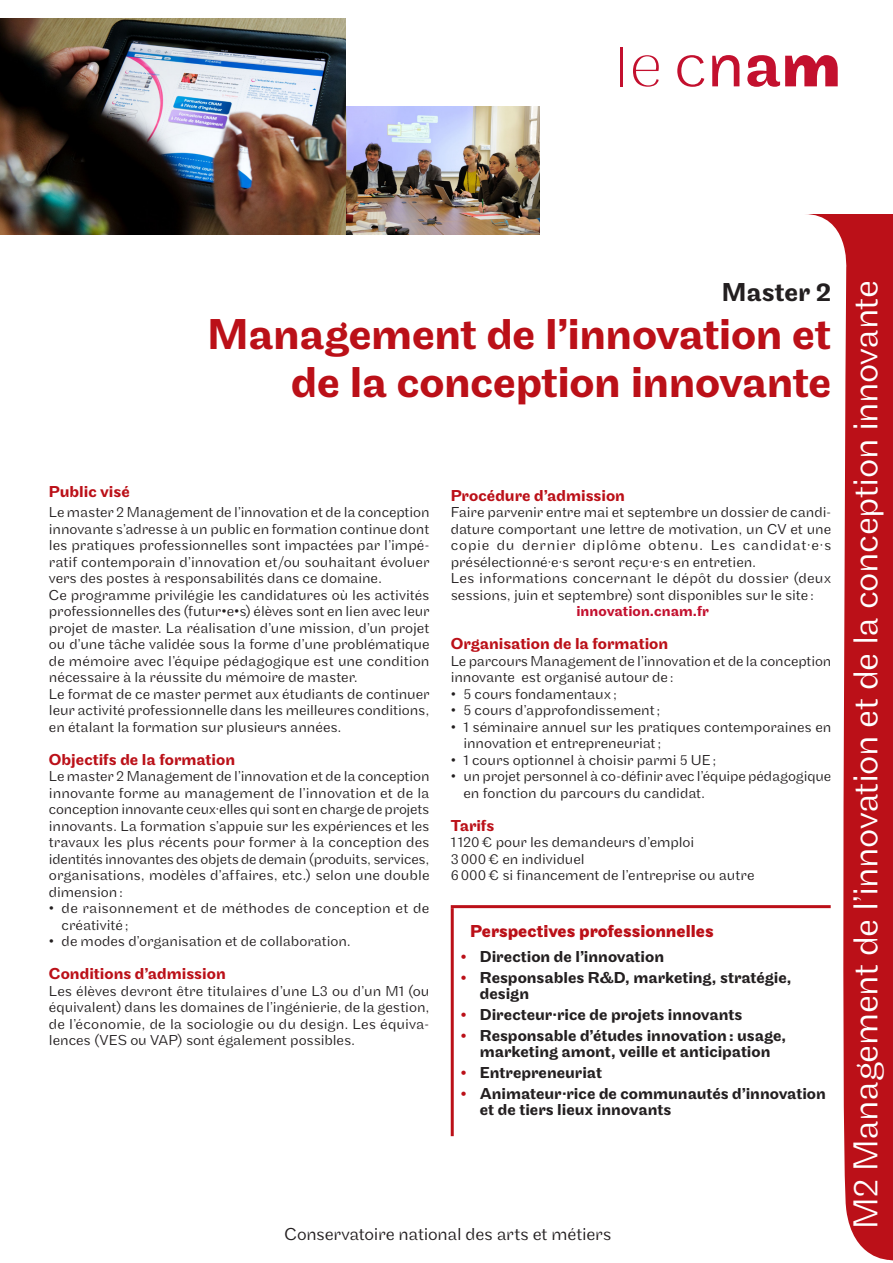
<style>
.page{position:relative;width:893px;height:1263px;background:#fff}
.page>*{position:absolute;margin:0;border:0;box-sizing:border-box;transform-origin:0 0}
.t1{font:500 45px "Maple";letter-spacing:-.01em;color:#bb1018}
.t2{font:300 36px "Maple";letter-spacing:-.015em;color:#fff}
.t3{font:500 27px "Maple";letter-spacing:-.005em;color:#231f20}
.t4{font:300 18px "Maple";letter-spacing:-.01em;color:#231f20}
.t5{font:700 18px "Maple";color:#bb1018}
.t6{font:500 16.5px/16.5px "Maple";letter-spacing:-.005em;color:#231f20}
.Texte_courant{font:500 16.5px "Maple";color:#bb1018}
.objectif{font:500 16.5px "Maple";letter-spacing:-.005em;color:#bb1018}
.Texte_courant-2{font:300 15px/16.5px "Maple";color:#231f20;text-align:justify}
.site_texte{font:500 15px "Maple";color:#c3102e}
.s1{color:#bb1018}
</style>
<div class="page">
<svg style="left:804px;top:214px;width:89px;height:1047px;fill:#bb1018"></svg>
<hr style="left:451px;top:908px;width:3px;height:228px;background:#bb1018">
<hr style="left:451px;top:905px;width:380px;height:3px;background:#bb1018">
<svg style="left:633px;top:55px;width:26px;height:32px"></svg>
<hr style="left:621px;top:47px;width:2px;height:39px;background:#c3102e">
<svg style="left:677px;top:55px;width:27px;height:32px"></svg>
<svg style="left:712px;top:55px;width:27px;height:31px"></svg>
<svg style="left:747px;top:55px;width:91px;height:32px"></svg>
<img style="left:345px;top:107px;width:194px;height:127px">
<img style="left:0;top:19px;width:345px;height:215px">
<p class="t3" style="left:722px;top:276px;width:111px">Master 2</p>
<p class="t1" style="left:207px;top:308px;width:625px">Management de l’innovation et</p>
<p class="t1" style="left:291px;top:356px;width:541px">de la conception innovante</p>
<p class="Texte_courant" style="left:49px;top:482px;width:82px">Public visé</p>
<p class="Texte_courant-2" style="left:49px;top:504px;width:382px">Le master 2 Management de l’innovation et de la conception innovante s’adresse à un public en formation continue dont les pratiques professionnelles sont impactées par l’impé&shy;ratif contemporain d’innovation et/ou souhaitant évoluer vers des postes à responsabilités dans ce domaine.</p>
<p class="Texte_courant-2" style="left:49px;top:587px;width:382px">Ce programme privilégie les candidatures où les activités professionnelles des (futur•e•s) élèves sont en lien avec leur projet de master. La réalisation d’une mission, d’un projet ou d’une tâche validée sous la forme d’une problématique de mémoire avec l’équipe pédagogique est une condition nécessaire à la réussite du mémoire de master.</p>
<p class="Texte_courant-2" style="left:49px;top:686px;width:382px">Le format de ce master permet aux étudiants de continuer leur activité professionnelle dans les meilleures conditions, en étalant la formation sur plusieurs années.</p>
<p class="Texte_courant" style="left:49px;top:750px;width:188px">Objectifs de la formation</p>
<p class="Texte_courant-2" style="left:49px;top:768px;width:382px">Le master 2 Management de l’innovation et de la conception innovante forme au management de l’innovation et de la conception innovante ceux·elles qui sont en charge de projets innovants. La formation s’appuie sur les expériences et les travaux les plus récents pour former à la conception des identités innovantes des objets de demain (produits, services, organisations, modèles d’affaires, etc.) selon une double dimension:</p>
<p class="Texte_courant-2" style="left:62px;top:900px;width:369px;text-indent:-13px">• de raisonnement et de méthodes de conception et de créativité ;</p>
<p class="Texte_courant-2" style="left:49px;top:933px;width:303px">• de modes d’organisation et de collaboration.</p>
<p class="Texte_courant" style="left:49px;top:964px;width:178px">Conditions d’admission</p>
<p class="Texte_courant-2" style="left:49px;top:983px;width:382px">Les élèves devront être titulaires d’une L3 ou d’un M1 (ou équivalent) dans les domaines de l’ingénierie, de la gestion, de l’économie, de la sociologie ou du design. Les équiva&shy;lences (VES ou VAP) sont également possibles.</p>
<p class="objectif" style="left:451px;top:486px;width:176px">Procédure d’admission</p>
<p class="Texte_courant-2" style="left:451px;top:504px;width:382px">Faire parvenir entre mai et septembre un dossier de candi&shy;dature comportant une lettre de motivation, un CV et une copie du dernier diplôme obtenu. Les candidat·e·s présélectionné·e·s seront reçu·e·s en entretien.</p>
<p class="Texte_courant-2" style="left:451px;top:570px;width:382px">Les informations concernant le dépôt du dossier (deux sessions, juin et septembre) sont disponibles sur le site :</p>
<p class="site_texte" style="left:576px;top:603px;width:134px">innovation.cnam.fr</p>
<p class="objectif" style="left:451px;top:634px;width:219px">Organisation de la formation</p>
<p class="Texte_courant-2" style="left:451px;top:653px;width:382px">Le parcours Management de l’innovation et de la conception innovante est organisé autour de :</p>
<p class="Texte_courant-2" style="left:451px;top:686px;width:168px">• 5 cours fondamentaux ;</p>
<p class="Texte_courant-2" style="left:451px;top:702px;width:211px">• 5 cours d’approfondissement;</p>
<p class="Texte_courant-2" style="left:463px;top:719px;width:369px;text-indent:-13px">• 1 séminaire annuel sur les pratiques contemporaines en innovation et entrepreneuriat;</p>
<p class="Texte_courant-2" style="left:451px;top:752px;width:267px">• 1 cours optionnel à choisir parmi 5 UE;</p>
<p class="Texte_courant-2" style="left:463px;top:768px;width:369px;text-indent:-13px">• un projet personnel à co-définir avec l’équipe pédagogique en fonction du parcours du candidat.</p>
<p class="objectif" style="left:451px;top:816px;width:45px">Tarifs</p>
<p class="Texte_courant-2" style="left:451px;top:834px;width:245px">1120€ pour les demandeurs d’emploi</p>
<p class="Texte_courant-2" style="left:451px;top:851px;width:135px">3000€ en individuel</p>
<p class="Texte_courant-2" style="left:451px;top:867px;width:305px">6000€ si financement de l’entreprise ou autre</p>
<p class="t5" style="left:470px;top:921px;width:245px">Perspectives professionnelles</p>
<p class="t6" style="left:461px;top:949px;width:205px"><span class="s1">•</span> Direction de l’innovation</p>
<p class="t6" style="left:480px;top:969px;width:313px;text-indent:-19px"><span class="s1">•</span> Responsables R&amp;D, marketing, stratégie, design</p>
<p class="t6" style="left:461px;top:1007px;width:283px"><span class="s1">•</span> Directeur·rice de projets innovants</p>
<p class="t6" style="left:461px;top:1028px;width:327px;text-align:center"><span class="s1">•</span> Responsable d’études innovation: usage, marketing amont, veille et anticipation</p>
<p class="t6" style="left:461px;top:1065px;width:143px"><span class="s1">•</span> Entrepreneuriat</p>
<p class="t6" style="left:480px;top:1086px;width:348px;text-indent:-19px"><span class="s1">•</span> Animateur·rice de communautés d’innovation et de tiers lieux innovants</p>
<p class="t4" style="left:284px;top:1224px;width:329px">Conservatoire national des arts et métiers</p>
<p class="t2" style="left:845px;top:1229px;width:950px;rotate:-90deg">M2 Management de l’innovation et de la conception innovante</p>
</div>
